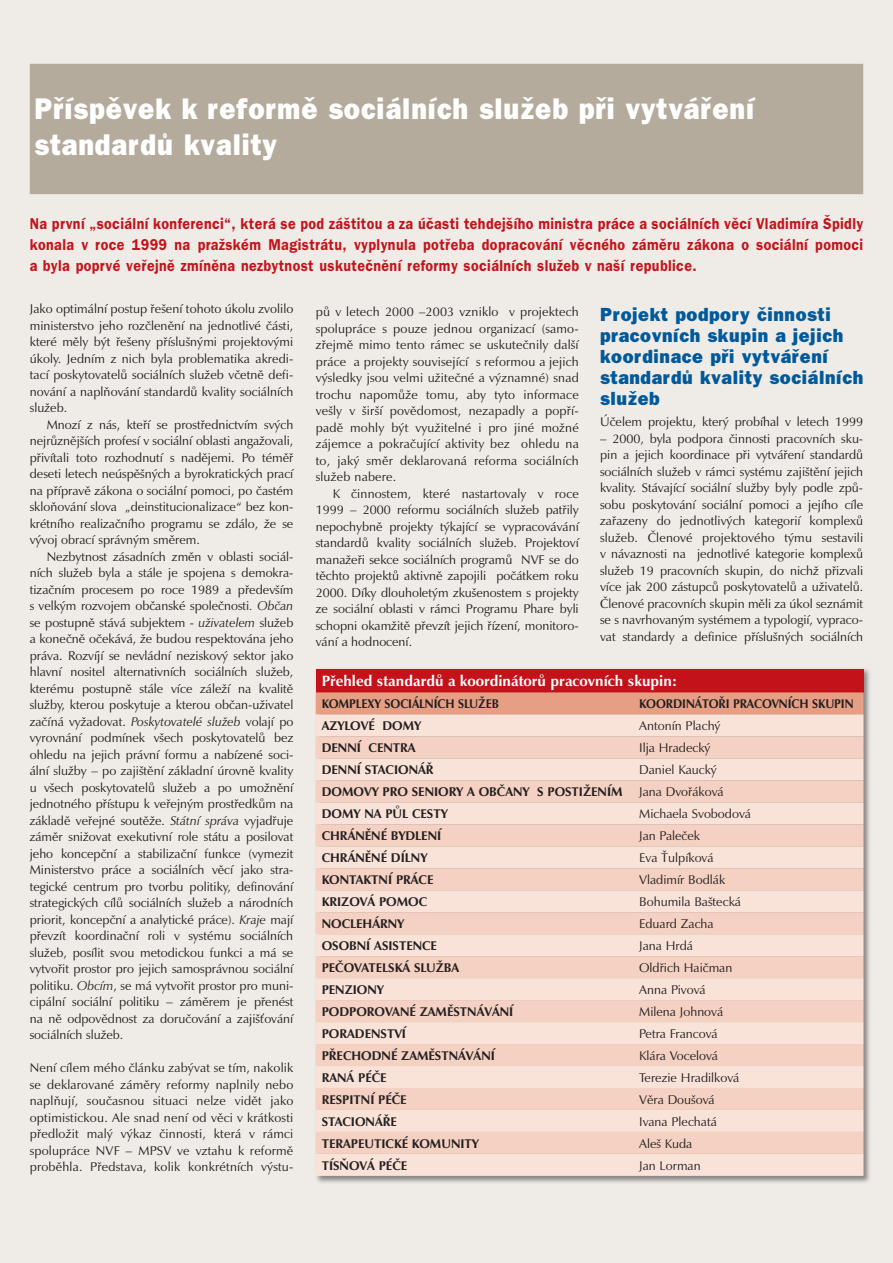
<style>
.page{position:relative;width:893px;height:1263px;background:#efece8}
.page>*{position:absolute;margin:0;border:0;box-sizing:border-box;transform-origin:0 0}
.Nadpis_velký_-_bílá{font:800 30px/36px "Frankfurt Gothic";letter-spacing:.035em;color:#fff;scale:.9 1}
.Odstavec_střední{font:800 19.05px/21px "Frankfurt Gothic";letter-spacing:.035em;color:#00599b;scale:.95 1}
.Podnadpis{font:700 15.75px/21px "Frankfurt Gothic";letter-spacing:.03em;color:#c4121a;text-align:justify;scale:.9 1}
.Normální_bez_odsazení{font:700 15px "Zapf Humanist 601 BTCE";color:#fff}
.normální{font:12.75px/16.5px "Zapf Humanist 601 BTCE";color:#231f20;text-align:justify}
.Normální_bez_odsazení-2{font:12.75px/16.5px "Zapf Humanist 601 BTCE";color:#231f20;text-align:justify}
.Normální_bez_odsazení-3{font:700 12.75px "Zapf Humanist 601 BTCE";color:#231f20}
.Normální_bez_odsazení-4{font:700 12.75px "Zapf Humanist 601 BTCE";color:#231f20;scale:.94 1}
.s1{font-style:italic}
</style>
<div class="page">
<div style="left:30px;top:64px;width:833px;height:130px;background:#b4ab9d"></div>
<div style="left:313px;top:666px;width:560px;height:519px;background:#231f20;opacity:.5"></div>
<div style="left:316px;top:669px;width:547px;height:23px;background:#c4121a"></div>
<div style="left:316px;top:692px;width:547px;height:22px;background:#e69e85"></div>
<div style="left:316px;top:714px;width:547px;height:462px;background:#f9e3d9"></div>
<svg style="left:316px;top:736px;width:547px;height:418px;fill:#f4d1c2"></svg>
<p class="Nadpis_velký_-_bílá" style="left:34px;top:90px;width:801px">Příspěvek k reformě sociálních služeb při vytváření standardů kvality</p>
<p class="Podnadpis" style="left:30px;top:213px;width:928px">Na první „sociální konferenci“, která se pod záštitou a za účasti tehdejšího ministra práce a sociálních věcí Vladimíra Špidly konala v roce 1999 na pražském Magistrátu, vyplynula potřeba dopracování věcného záměru zákona o sociální pomoci a byla poprvé veřejně zmíněna nezbytnost uskutečnění reformy sociálních služeb v naší republice.</p>
<p class="Normální_bez_odsazení-2" style="left:30px;top:301px;width:265px">Jako optimální postup řešení tohoto úkolu zvolilo ministerstvo jeho rozčlenění na jednotlivé části, které měly být řešeny příslušnými projektovými úkoly. Jedním z nich byla problematika akredi&shy;tací poskytovatelů sociálních služeb včetně defi&shy;nování a naplňování standardů kvality sociálních služeb.</p>
<p class="normální" style="left:30px;top:416px;width:265px;text-indent:17px">Mnozí z nás, kteří se prostřednictvím svých nejrůznějších profesí v sociální oblasti angažovali, přivítali toto rozhodnutí s nadějemi. Po téměř deseti letech neúspěšných a byrokratických prací na přípravě zákona o sociální pomoci, po častém skloňování slova „deinstitucionalizace“ bez kon&shy;krétního realizačního programu se zdálo, že se vývoj obrací správným směrem.</p>
<p class="normální" style="left:30px;top:548px;width:265px;text-indent:17px">Nezbytnost zásadních změn v oblasti sociál&shy;ních služeb byla a stále je spojena s demokra&shy;tizačním procesem po roce 1989 a především s velkým rozvojem občanské společnosti<span class="s1">. Občan </span>se postupně stává subjektem - <span class="s1">uživatelem</span> služeb a konečně očekává, že budou respektována jeho práva. Rozvíjí se nevládní neziskový sektor jako hlavní nositel alternativních sociálních služeb, kterému postupně stále více záleží na kvalitě služby, kterou poskytuje a kterou občan-uživatel začíná vyžadovat. <span class="s1">Poskytovatelé služeb</span> volají po vyrovnání podmínek všech poskytovatelů bez ohledu na jejich právní formu a nabízené soci&shy;ální služby – po zajištění základní úrovně kvality u všech poskytovatelů služeb a po umožnění jednotného přístupu k veřejným prostředkům na základě veřejné soutěže. <span class="s1">Státní správa</span> vyjadřuje záměr snižovat exekutivní role státu a posilovat jeho koncepční a stabilizační funkce (vymezit Ministerstvo práce a sociálních věcí jako stra&shy;tegické centrum pro tvorbu politiky, definování strategických cílů sociálních služeb a národních priorit, koncepční a analytické práce). <span class="s1">Kraje</span> mají převzít koordinační roli v systému sociálních služeb, posílit svou metodickou funkci a má se vytvořit prostor pro jejich samosprávnou sociální politiku. <span class="s1">Obcím</span>, se má vytvořit prostor pro muni&shy;cipální sociální politiku – záměrem je přenést na ně odpovědnost za doručování a zajišťování sociálních služeb.</p>
<p class="Normální_bez_odsazení-2" style="left:30px;top:1060px;width:265px">Není cílem mého článku zabývat se tím, nakolik se deklarované záměry reformy naplnily nebo naplňují, současnou situaci nelze vidět jako optimistickou. Ale snad není od věci v krátkosti předložit malý výkaz činnosti, která v rámci spolupráce NVF – MPSV ve vztahu k reformě proběhla. Představa, kolik konkrétních výstu-</p>
<p class="Normální_bez_odsazení-2" style="left:316px;top:304px;width:265px">pů v letech 2000 –2003 vzniklo v projektech spolupráce s pouze jednou organizací (samo&shy;zřejmě mimo tento rámec se uskutečnily další práce a projekty související s reformou a jejich výsledky jsou velmi užitečné a významné) snad trochu napomůže tomu, aby tyto informace vešly v širší povědomost, nezapadly a popří&shy;padě mohly být využitelné i pro jiné možné zájemce a pokračující aktivity bez ohledu na to, jaký směr deklarovaná reforma sociálních služeb nabere.</p>
<p class="normální" style="left:316px;top:485px;width:265px;text-indent:17px">K činnostem, které nastartovaly v roce 1999 – 2000 reformu sociálních služeb patřily nepochybně projekty týkající se vypracovávání standardů kvality sociálních služeb. Projektoví manažeři sekce sociálních programů NVF se do těchto projektů aktivně zapojili počátkem roku 2000. Díky dlouholetým zkušenostem s projekty ze sociální oblasti v rámci Programu Phare byli schopni okamžitě převzít jejich řízení, monitoro&shy;vání a hodnocení.</p>
<p class="Odstavec_střední" style="left:600px;top:304px;width:278px">Projekt podpory činnosti pracovních skupin a jejich koordinace při vytváření standardů kvality sociálních služeb</p>
<p class="Normální_bez_odsazení-2" style="left:600px;top:413px;width:265px">Účelem projektu, který probíhal v letech 1999</p>
<p class="Normální_bez_odsazení-2" style="left:600px;top:430px;width:265px">– 2000, byla podpora činnosti pracovních sku&shy;pin a jejich koordinace při vytváření standardů sociálních služeb v rámci systému zajištění jejich kvality. Stávající sociální služby byly podle způ&shy;sobu poskytování sociální pomoci a jejího cíle zařazeny do jednotlivých kategorií komplexů služeb. Členové projektového týmu sestavili v návaznosti na jednotlivé kategorie komplexů služeb 19 pracovních skupin, do nichž přizvali více jak 200 zástupců poskytovatelů a uživatelů.<br>Členové pracovních skupin měli za úkol seznámit se s navrhovaným systémem a typologií, vypraco&shy;vat standardy a definice příslušných sociálních</p>
<p class="Normální_bez_odsazení" style="left:322px;top:672px;width:357px">Přehled standardů a koordinátorů pracovních skupin:</p>
<p class="Normální_bez_odsazení-4" style="left:322px;top:696px;width:190px">KOMPLEXY SOCIÁLNÍCH SLUŽEB</p>
<p class="Normální_bez_odsazení-4" style="left:639px;top:696px;width:230px">KOORDINÁTOŘI PRACOVNÍCH SKUPIN</p>
<p class="Normální_bez_odsazení-3" style="left:322px;top:718px;width:101px">AZYLOVÉ DOMY</p>
<p class="Normální_bez_odsazení-2" style="left:639px;top:718px;width:83px">Antonín Plachý</p>
<p class="Normální_bez_odsazení-3" style="left:322px;top:740px;width:95px">DENNÍ CENTRA</p>
<p class="Normální_bez_odsazení-2" style="left:639px;top:740px;width:73px">Ilja Hradecký</p>
<p class="Normální_bez_odsazení-3" style="left:322px;top:762px;width:113px">DENNÍ STACIONÁŘ</p>
<p class="Normální_bez_odsazení-2" style="left:639px;top:761px;width:79px">Daniel Kaucký</p>
<p class="Normální_bez_odsazení-3" style="left:322px;top:784px;width:302px">DOMOVY PRO SENIORY A OBČANY S POSTIŽENÍM</p>
<p class="Normální_bez_odsazení-2" style="left:639px;top:783px;width:86px">Jana Dvořáková</p>
<p class="Normální_bez_odsazení-3" style="left:322px;top:806px;width:128px">DOMY NA PŮL CESTY</p>
<p class="Normální_bez_odsazení-2" style="left:639px;top:805px;width:113px">Michaela Svobodová</p>
<p class="Normální_bez_odsazení-3" style="left:322px;top:828px;width:121px">CHRÁNĚNÉ BYDLENÍ</p>
<p class="Normální_bez_odsazení-2" style="left:639px;top:827px;width:62px">Jan Paleček</p>
<p class="Normální_bez_odsazení-3" style="left:322px;top:850px;width:107px">CHRÁNĚNÉ DÍLNY</p>
<p class="Normální_bez_odsazení-2" style="left:639px;top:849px;width:76px">Eva Ťulpíková</p>
<p class="Normální_bez_odsazení-3" style="left:322px;top:872px;width:113px">KONTAKTNÍ PRÁCE</p>
<p class="Normální_bez_odsazení-2" style="left:639px;top:871px;width:88px">Vladimír Bodlák</p>
<p class="Normální_bez_odsazení-3" style="left:322px;top:893px;width:107px">KRIZOVÁ POMOC</p>
<p class="Normální_bez_odsazení-2" style="left:639px;top:893px;width:103px">Bohumila Baštecká</p>
<p class="Normální_bez_odsazení-3" style="left:322px;top:915px;width:84px">NOCLEHÁRNY</p>
<p class="Normální_bez_odsazení-2" style="left:639px;top:915px;width:76px">Eduard Zacha</p>
<p class="Normální_bez_odsazení-3" style="left:322px;top:937px;width:117px">OSOBNÍ ASISTENCE</p>
<p class="Normální_bez_odsazení-2" style="left:639px;top:937px;width:55px">Jana Hrdá</p>
<p class="Normální_bez_odsazení-3" style="left:322px;top:959px;width:139px">PEČOVATELSKÁ SLUŽBA</p>
<p class="Normální_bez_odsazení-2" style="left:639px;top:959px;width:95px">Oldřich Haičman</p>
<p class="Normální_bez_odsazení-3" style="left:322px;top:981px;width:64px">PENZIONY</p>
<p class="Normální_bez_odsazení-2" style="left:639px;top:981px;width:68px">Anna Pivová</p>
<p class="Normální_bez_odsazení-3" style="left:322px;top:1003px;width:193px">PODPOROVANÉ ZAMĚSTNÁVÁNÍ</p>
<p class="Normální_bez_odsazení-2" style="left:639px;top:1003px;width:86px">Milena Johnová</p>
<p class="Normální_bez_odsazení-3" style="left:322px;top:1025px;width:86px">PORADENSTVÍ</p>
<p class="Normální_bez_odsazení-2" style="left:639px;top:1025px;width:80px">Petra Francová</p>
<p class="Normální_bez_odsazení-3" style="left:322px;top:1047px;width:175px">PŘECHODNÉ ZAMĚSTNÁVÁNÍ</p>
<p class="Normální_bez_odsazení-2" style="left:639px;top:1047px;width:80px">Klára Vocelová</p>
<p class="Normální_bez_odsazení-3" style="left:322px;top:1069px;width:66px">RANÁ PÉČE</p>
<p class="Normální_bez_odsazení-2" style="left:639px;top:1069px;width:102px">Terezie Hradilková</p>
<p class="Normální_bez_odsazení-3" style="left:322px;top:1091px;width:86px">RESPITNÍ PÉČE</p>
<p class="Normální_bez_odsazení-2" style="left:639px;top:1091px;width:77px">Věra Doušová</p>
<p class="Normální_bez_odsazení-3" style="left:322px;top:1113px;width:77px">STACIONÁŘE</p>
<p class="Normální_bez_odsazení-2" style="left:639px;top:1113px;width:79px">Ivana Plechatá</p>
<p class="Normální_bez_odsazení-3" style="left:322px;top:1135px;width:159px">TERAPEUTICKÉ KOMUNITY</p>
<p class="Normální_bez_odsazení-2" style="left:639px;top:1135px;width:55px">Aleš Kuda</p>
<p class="Normální_bez_odsazení-3" style="left:322px;top:1157px;width:87px">TÍSŇOVÁ PÉČE</p>
<p class="Normální_bez_odsazení-2" style="left:639px;top:1157px;width:63px">Jan Lorman</p>
</div>
